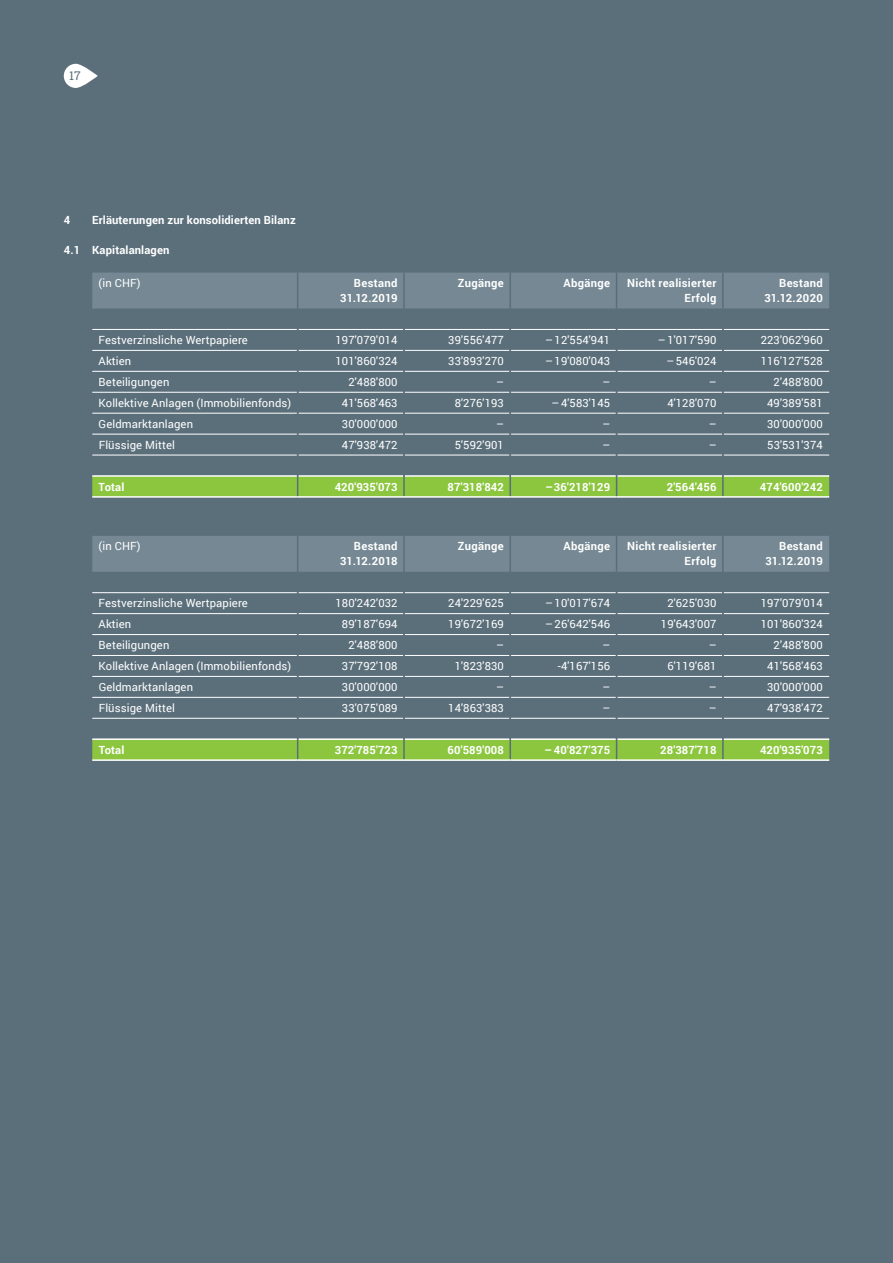
<style>
.page{position:relative;width:893px;height:1263px;background:#5b6f7b}
.page>*{position:absolute;margin:0;border:0;box-sizing:border-box;transform-origin:0 0}
.t1{font:12px "Roboto Slab";color:#5b6f7b}
.t2{font:11.25px "Roboto";letter-spacing:.01em;color:#fff}
.t3{font:700 11.25px/15px "Roboto";letter-spacing:.01em;color:#fff;text-align:right}
.t4{font:700 11.25px/15px "Roboto";letter-spacing:.03em;color:#fff;text-align:right}
</style>
<div class="page">
<svg style="left:92px;top:273px;width:737px;height:223px"></svg>
<hr style="left:722px;top:476px;width:2px;height:20px;background:#5b6f7b">
<hr style="left:92px;top:496px;width:206px;height:2px;background:#fff">
<hr style="left:298px;top:496px;width:106px;height:2px;background:#fff">
<hr style="left:404px;top:496px;width:106px;height:2px;background:#fff">
<hr style="left:510px;top:496px;width:107px;height:2px;background:#fff">
<hr style="left:617px;top:496px;width:106px;height:2px;background:#fff">
<hr style="left:723px;top:496px;width:106px;height:2px;background:#fff">
<svg style="left:92px;top:536px;width:737px;height:223px"></svg>
<hr style="left:722px;top:739px;width:2px;height:20px;background:#5b6f7b">
<hr style="left:92px;top:759px;width:206px;height:2px;background:#fff">
<hr style="left:298px;top:759px;width:106px;height:2px;background:#fff">
<hr style="left:404px;top:759px;width:106px;height:2px;background:#fff">
<hr style="left:510px;top:759px;width:107px;height:2px;background:#fff">
<hr style="left:617px;top:759px;width:106px;height:2px;background:#fff">
<hr style="left:723px;top:759px;width:106px;height:2px;background:#fff">
<svg style="left:64px;top:64px;width:34px;height:24px"></svg>
<p class="t1" style="left:69px;top:67px;width:13px">17</p>
<p class="t3" style="left:64px;top:212px;width:8px">4</p>
<p class="t3" style="left:92px;top:212px;width:205px">Erläuterungen zur konsolidierten Bilanz</p>
<p class="t3" style="left:64px;top:242px;width:107px">4.1 Kapitalanlagen</p>
<p class="t2" style="left:99px;top:275px;width:44px">(in CHF)</p>
<p class="t3" style="left:340px;top:275px;width:59px">Bestand<br>31.12.2019</p>
<p class="t4" style="left:458px;top:275px;width:47px">Zugänge</p>
<p class="t4" style="left:563px;top:275px;width:48px">Abgänge</p>
<p class="t4" style="left:627px;top:275px;width:91px">Nicht realisierter<br>Erfolg</p>
<p class="t3" style="left:764px;top:275px;width:60px">Bestand<br>31.12.2020</p>
<p class="t2" style="left:99px;top:332px;width:151px">Festverzinsliche Wertpapiere</p>
<p class="t2" style="left:335px;top:332px;width:64px">197'079'014</p>
<p class="t2" style="left:448px;top:332px;width:57px">39'556'477</p>
<p class="t2" style="left:545px;top:332px;width:67px">–12'554'941</p>
<p class="t2" style="left:658px;top:332px;width:60px">–1'017'590</p>
<p class="t2" style="left:761px;top:332px;width:64px">223'062'960</p>
<p class="t2" style="left:99px;top:353px;width:34px">Aktien</p>
<p class="t2" style="left:335px;top:353px;width:64px">101'860'324</p>
<p class="t2" style="left:448px;top:353px;width:57px">33'893'270</p>
<p class="t2" style="left:545px;top:353px;width:67px">–19'080'043</p>
<p class="t2" style="left:666px;top:353px;width:52px">–546'024</p>
<p class="t2" style="left:761px;top:353px;width:64px">116'127'528</p>
<p class="t2" style="left:99px;top:374px;width:72px">Beteiligungen</p>
<p class="t2" style="left:348px;top:374px;width:51px">2'488'800</p>
<p class="t2" style="left:496px;top:374px;width:9px">–</p>
<p class="t2" style="left:602px;top:374px;width:9px">–</p>
<p class="t2" style="left:709px;top:374px;width:9px">–</p>
<p class="t2" style="left:774px;top:374px;width:51px">2'488'800</p>
<p class="t2" style="left:99px;top:395px;width:194px">Kollektive Anlagen (Immobilienfonds)</p>
<p class="t2" style="left:342px;top:395px;width:57px">41'568'463</p>
<p class="t2" style="left:455px;top:395px;width:51px">8'276'193</p>
<p class="t2" style="left:552px;top:395px;width:60px">–4'583'145</p>
<p class="t2" style="left:667px;top:395px;width:51px">4'128'070</p>
<p class="t2" style="left:767px;top:395px;width:57px">49'389'581</p>
<p class="t2" style="left:99px;top:416px;width:96px">Geldmarktanlagen</p>
<p class="t2" style="left:342px;top:416px;width:57px">30'000'000</p>
<p class="t2" style="left:496px;top:416px;width:9px">–</p>
<p class="t2" style="left:602px;top:416px;width:9px">–</p>
<p class="t2" style="left:709px;top:416px;width:9px">–</p>
<p class="t2" style="left:767px;top:416px;width:57px">30'000'000</p>
<p class="t2" style="left:99px;top:437px;width:78px">Flüssige Mittel</p>
<p class="t2" style="left:342px;top:437px;width:57px">47'938'472</p>
<p class="t2" style="left:455px;top:437px;width:51px">5'592'901</p>
<p class="t2" style="left:602px;top:437px;width:9px">–</p>
<p class="t2" style="left:709px;top:437px;width:9px">–</p>
<p class="t2" style="left:767px;top:437px;width:57px">53'531'374</p>
<p class="t3" style="left:99px;top:478px;width:27px">Total</p>
<p class="t3" style="left:335px;top:478px;width:64px">420'935'073</p>
<p class="t3" style="left:448px;top:478px;width:58px">87'318'842</p>
<p class="t3" style="left:546px;top:479px;width:66px">–36'218'129</p>
<p class="t3" style="left:667px;top:479px;width:51px">2'564'456</p>
<p class="t3" style="left:760px;top:479px;width:64px">474'600'242</p>
<p class="t2" style="left:99px;top:538px;width:44px">(in CHF)</p>
<p class="t3" style="left:340px;top:538px;width:59px">Bestand<br>31.12.2018</p>
<p class="t4" style="left:458px;top:538px;width:47px">Zugänge</p>
<p class="t4" style="left:563px;top:538px;width:48px">Abgänge</p>
<p class="t4" style="left:627px;top:538px;width:91px">Nicht realisierter<br>Erfolg</p>
<p class="t3" style="left:765px;top:538px;width:59px">Bestand<br>31.12.2019</p>
<p class="t2" style="left:99px;top:595px;width:151px">Festverzinsliche Wertpapiere</p>
<p class="t2" style="left:335px;top:595px;width:64px">180'242'032</p>
<p class="t2" style="left:448px;top:595px;width:57px">24'229'625</p>
<p class="t2" style="left:545px;top:595px;width:67px">–10'017'674</p>
<p class="t2" style="left:667px;top:595px;width:51px">2'625'030</p>
<p class="t2" style="left:761px;top:595px;width:64px">197'079'014</p>
<p class="t2" style="left:99px;top:616px;width:34px">Aktien</p>
<p class="t2" style="left:342px;top:616px;width:57px">89'187'694</p>
<p class="t2" style="left:448px;top:616px;width:57px">19'672'169</p>
<p class="t2" style="left:545px;top:616px;width:67px">–26'642'546</p>
<p class="t2" style="left:661px;top:616px;width:57px">19'643'007</p>
<p class="t2" style="left:761px;top:616px;width:64px">101'860'324</p>
<p class="t2" style="left:99px;top:637px;width:72px">Beteiligungen</p>
<p class="t2" style="left:348px;top:637px;width:51px">2'488'800</p>
<p class="t2" style="left:496px;top:637px;width:9px">–</p>
<p class="t2" style="left:602px;top:637px;width:9px">–</p>
<p class="t2" style="left:709px;top:637px;width:9px">–</p>
<p class="t2" style="left:774px;top:637px;width:51px">2'488'800</p>
<p class="t2" style="left:99px;top:658px;width:194px">Kollektive Anlagen (Immobilienfonds)</p>
<p class="t2" style="left:342px;top:658px;width:57px">37'792'108</p>
<p class="t2" style="left:455px;top:658px;width:51px">1'823'830</p>
<p class="t2" style="left:558px;top:658px;width:54px">-4'167'156</p>
<p class="t2" style="left:667px;top:658px;width:51px">6'119'681</p>
<p class="t2" style="left:767px;top:658px;width:57px">41'568'463</p>
<p class="t2" style="left:99px;top:679px;width:96px">Geldmarktanlagen</p>
<p class="t2" style="left:342px;top:679px;width:57px">30'000'000</p>
<p class="t2" style="left:496px;top:679px;width:9px">–</p>
<p class="t2" style="left:602px;top:679px;width:9px">–</p>
<p class="t2" style="left:709px;top:679px;width:9px">–</p>
<p class="t2" style="left:767px;top:679px;width:57px">30'000'000</p>
<p class="t2" style="left:99px;top:700px;width:78px">Flüssige Mittel</p>
<p class="t2" style="left:342px;top:700px;width:57px">33'075'089</p>
<p class="t2" style="left:448px;top:700px;width:57px">14'863'383</p>
<p class="t2" style="left:602px;top:700px;width:9px">–</p>
<p class="t2" style="left:709px;top:700px;width:9px">–</p>
<p class="t2" style="left:767px;top:700px;width:57px">47'938'472</p>
<p class="t3" style="left:99px;top:742px;width:27px">Total</p>
<p class="t3" style="left:335px;top:742px;width:64px">372'785'723</p>
<p class="t3" style="left:448px;top:742px;width:58px">60'589'008</p>
<p class="t3" style="left:545px;top:742px;width:67px">–40'827'375</p>
<p class="t3" style="left:660px;top:742px;width:58px">28'387'718</p>
<p class="t3" style="left:760px;top:742px;width:64px">420'935'073</p>
</div>
